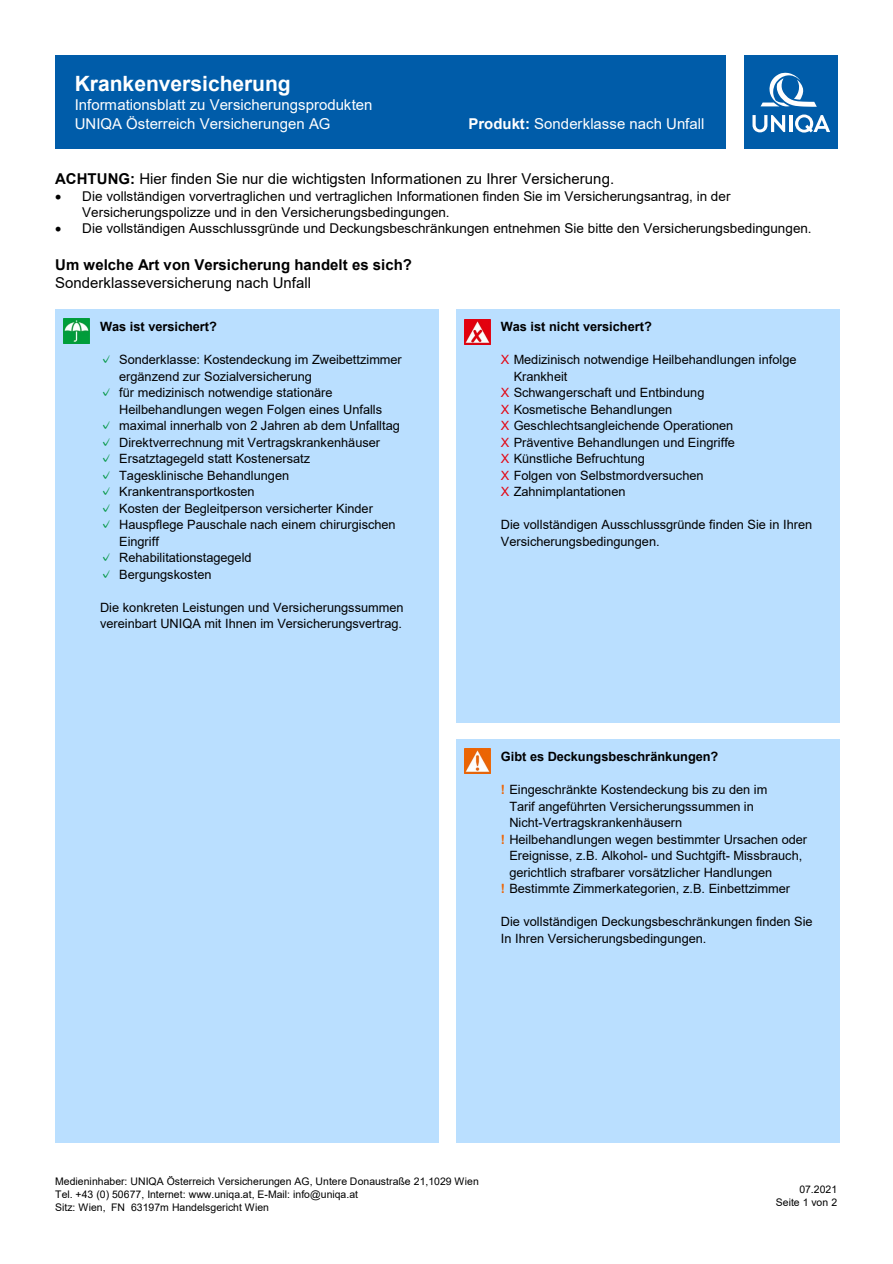
<style>
.page{position:relative;width:893px;height:1264px;background:#fff}
.page>*{position:absolute;margin:0;border:0;box-sizing:border-box;transform-origin:0 0}
.t1{font:700 21px "Arial";color:#fff}
.t2{font:15px "Arial";color:#000}
.t3{font:15px/18.9px "Arial";color:#fff}
.t4{font:700 15px "Arial";color:#000}
.t5{font:13.5px/15.5px "Arial";letter-spacing:.005em;color:#000}
.t6{font:12.75px/16.5px "Arial";letter-spacing:-.005em;color:#000}
.t7{font:700 12.75px "Arial";letter-spacing:-.005em;color:#000}
.t8{font:10.5px/12.6px "Arial";color:#000;text-align:right}
.s1{font-weight:700}
.s2{font-family:"Yu Gothic";color:#009640}
.s3{color:#e30613}
.s4{font-weight:700;color:#ec6608}
</style>
<div class="page">
<div style="left:744px;top:55px;width:94px;height:94px;background:#005ca9"></div>
<svg style="left:752px;top:114px;width:78px;height:18px"></svg>
<svg style="left:760px;top:72px;width:56px;height:35px"></svg>
<div style="left:55px;top:55px;width:670px;height:94px;background:#005ca9"></div>
<div style="left:55px;top:309px;width:34px;height:833px;background:#badfff"></div>
<div style="left:89px;top:309px;width:350px;height:833px;background:#badfff"></div>
<div style="left:456px;top:309px;width:34px;height:413px;background:#badfff"></div>
<div style="left:490px;top:309px;width:349px;height:413px;background:#badfff"></div>
<div style="left:456px;top:739px;width:34px;height:403px;background:#badfff"></div>
<div style="left:490px;top:739px;width:349px;height:403px;background:#badfff"></div>
<img style="left:64px;top:318px;width:25px;height:26px">
<img style="left:465px;top:319px;width:25px;height:25px">
<img style="left:465px;top:748px;width:25px;height:25px">
<h1 class="t1" style="left:75px;top:68px;width:217px">Krankenversicherung</h1>
<p class="t3" style="left:75px;top:95px;width:299px">Informationsblatt zu Versicherungsprodukten<br>UNIQA Österreich Versicherungen AG</p>
<p class="t3" style="left:468px;top:114px;width:237px"><span class="s1">Produkt:</span> Sonderklasse nach Unfall</p>
<p class="t2" style="left:55px;top:169px;width:560px"><span class="s1">ACHTUNG:</span> Hier finden Sie nur die wichtigsten Informationen zu Ihrer Versicherung.</p>
<p class="t5" style="left:82px;top:188px;width:649px;text-indent:-27px">• Die vollständigen vorvertraglichen und vertraglichen Informationen finden Sie im Versicherungsantrag, in der<br>Versicherungspolizze und in den Versicherungsbedingungen.</p>
<p class="t5" style="left:55px;top:220px;width:757px">• Die vollständigen Ausschlussgründe und Deckungsbeschränkungen entnehmen Sie bitte den Versicherungsbedingungen.</p>
<p class="t4" style="left:55px;top:254px;width:358px">Um welche Art von Versicherung handelt es sich?</p>
<p class="t2" style="left:55px;top:273px;width:257px">Sonderklasseversicherung nach Unfall</p>
<p class="t7" style="left:100px;top:318px;width:118px">Was ist versichert?</p>
<p class="t6" style="left:119px;top:351px;width:284px;text-indent:-19px"><span class="s2">✓</span> Sonderklasse: Kostendeckung im Zweibettzimmer ergänzend zur Sozialversicherung</p>
<p class="t6" style="left:119px;top:384px;width:264px;text-indent:-19px"><span class="s2">✓</span> für medizinisch notwendige stationäre<br>Heilbehandlungen wegen Folgen eines Unfalls</p>
<p class="t6" style="left:100px;top:417px;width:301px"><span class="s2">✓</span> maximal innerhalb von 2 Jahren ab dem Unfalltag</p>
<p class="t6" style="left:100px;top:434px;width:281px"><span class="s2">✓</span> Direktverrechnung mit Vertragskrankenhäuser</p>
<p class="t6" style="left:100px;top:450px;width:211px"><span class="s2">✓</span> Ersatztagegeld statt Kostenersatz</p>
<p class="t6" style="left:100px;top:467px;width:191px"><span class="s2">✓</span> Tagesklinische Behandlungen</p>
<p class="t6" style="left:100px;top:483px;width:156px"><span class="s2">✓</span> Krankentransportkosten</p>
<p class="t6" style="left:100px;top:500px;width:274px"><span class="s2">✓</span> Kosten der Begleitperson versicherter Kinder</p>
<p class="t6" style="left:119px;top:516px;width:278px;text-indent:-19px"><span class="s2">✓</span> Hauspflege Pauschale nach einem chirurgischen<br>Eingriff</p>
<p class="t6" style="left:100px;top:549px;width:153px"><span class="s2">✓</span> Rehabilitationstagegeld</p>
<p class="t6" style="left:100px;top:566px;width:113px"><span class="s2">✓</span> Bergungskosten</p>
<p class="t6" style="left:100px;top:599px;width:305px">Die konkreten Leistungen und Versicherungssummen vereinbart UNIQA mit Ihnen im Versicherungsvertrag.</p>
<p class="t7" style="left:501px;top:318px;width:152px">Was ist nicht versichert?</p>
<p class="t6" style="left:501px;top:351px;width:297px"><span class="s3">X</span> Medizinisch notwendige Heilbehandlungen infolge</p>
<p class="t6" style="left:513px;top:368px;width:55px">Krankheit</p>
<p class="t6" style="left:501px;top:384px;width:205px"><span class="s3">X</span> Schwangerschaft und Entbindung</p>
<p class="t6" style="left:501px;top:401px;width:173px"><span class="s3">X</span> Kosmetische Behandlungen</p>
<p class="t6" style="left:501px;top:417px;width:234px"><span class="s3">X</span> Geschlechtsangleichende Operationen</p>
<p class="t6" style="left:501px;top:434px;width:236px"><span class="s3">X</span> Präventive Behandlungen und Eingriffe</p>
<p class="t6" style="left:501px;top:450px;width:145px"><span class="s3">X</span> Künstliche Befruchtung</p>
<p class="t6" style="left:501px;top:467px;width:204px"><span class="s3">X</span> Folgen von Selbstmordversuchen</p>
<p class="t6" style="left:501px;top:483px;width:126px"><span class="s3">X</span> Zahnimplantationen</p>
<p class="t6" style="left:501px;top:516px;width:313px">Die vollständigen Ausschlussgründe finden Sie in Ihren<br>Versicherungsbedingungen.</p>
<p class="t7" style="left:501px;top:747px;width:219px">Gibt es Deckungsbeschränkungen?</p>
<p class="t6" style="left:501px;top:781px;width:268px"><span class="s4">!</span> Eingeschränkte Kostendeckung bis zu den im</p>
<p class="t6" style="left:509px;top:797px;width:246px">Tarif angeführten Versicherungssummen in</p>
<p class="t6" style="left:509px;top:814px;width:174px">Nicht-Vertragskrankenhäusern</p>
<p class="t6" style="left:501px;top:830px;width:307px"><span class="s4">!</span> Heilbehandlungen wegen bestimmter Ursachen oder</p>
<p class="t6" style="left:509px;top:847px;width:294px">Ereignisse, z.B. Alkohol- und Suchtgift- Missbrauch,</p>
<p class="t6" style="left:509px;top:863px;width:264px">gerichtlich strafbarer vorsätzlicher Handlungen</p>
<p class="t6" style="left:501px;top:880px;width:290px"><span class="s4">!</span> Bestimmte Zimmerkategorien, z.B. Einbettzimmer</p>
<p class="t6" style="left:501px;top:913px;width:313px">Die vollständigen Deckungsbeschränkungen finden Sie<br>In Ihren Versicherungsbedingungen.</p>
<p class="t8" style="left:55px;top:1175px;width:425px;text-align:left">Medieninhaber: UNIQA Österreich Versicherungen AG, Untere Donaustraße 21,1029 Wien<br>Tel. +43 (0) 50677, Internet: www.uniqa.at, E-Mail: info@uniqa.at<br>Sitz: Wien, FN 63197m Handelsgericht Wien</p>
<p class="t8" style="left:775px;top:1182px;width:63px">07.2021<br>Seite 1 von 2</p>
</div>
